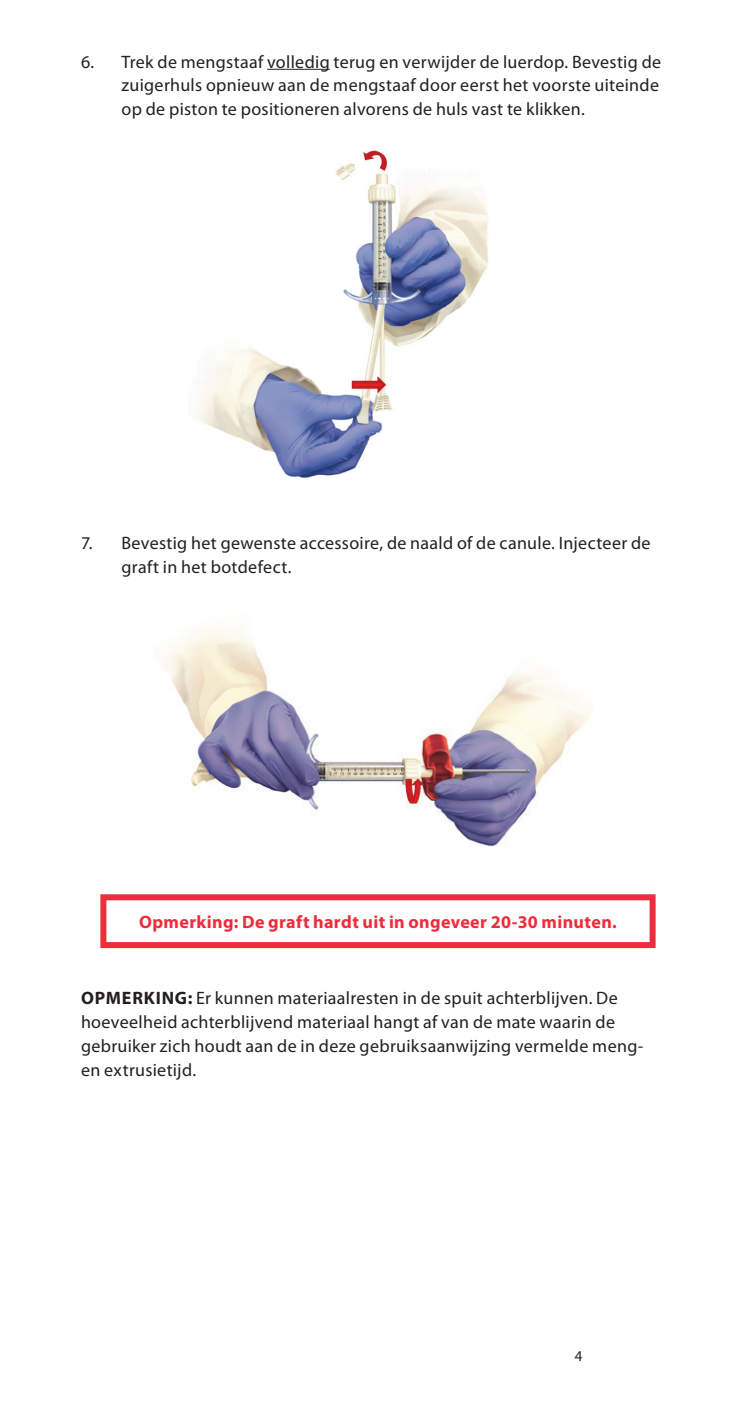
<style>
.page{position:relative;width:756px;height:1404px;background:#fff}
.page>*{position:absolute;margin:0;border:0;box-sizing:border-box;transform-origin:0 0}
.t1{font:18px/24px "Myriad Pro";letter-spacing:.02em;color:#231f20}
.t2{font:700 18px "Myriad Pro";letter-spacing:.02em;color:#ee2c3b}
.t3{font:15px "Myriad Pro";color:#231f20}
.s1{font-weight:700}
</style>
<div class="page">
<hr style="left:267px;top:69px;width:63px;height:1px;background:#231f20">
<img style="left:198px;top:150px;width:290px;height:328px">
<img style="left:163px;top:626px;width:428px;height:221px">
<div style="left:100px;top:894px;width:556px;height:54px;border:6px solid #ee2c3b"></div>
<p class="t1" style="left:122px;top:49px;width:541px;text-indent:-40px">6. Trek de mengstaaf volledig terug en verwijder de luerdop. Bevestig de zuigerhuls opnieuw aan de mengstaaf door eerst het voorste uiteinde op de piston te positioneren alvorens de huls vast te klikken.</p>
<p class="t1" style="left:122px;top:530px;width:531px;text-indent:-40px">7. Bevestig het gewenste accessoire, de naald of de canule. Injecteer de graft in het botdefect.</p>
<p class="t2" style="left:139px;top:910px;width:479px">Opmerking: De graft hardt uit in ongeveer 20-30 minuten.</p>
<p class="t1" style="left:81px;top:986px;width:564px"><span class="s1">OPMERKING:</span> Er kunnen materiaalresten in de spuit achterblijven. De hoeveelheid achterblijvend materiaal hangt af van de mate waarin de gebruiker zich houdt aan de in deze gebruiksaanwijzing vermelde meng&shy;en extrusietijd.</p>
<p class="t3" style="left:575px;top:1347px;width:9px">4</p>
</div>
